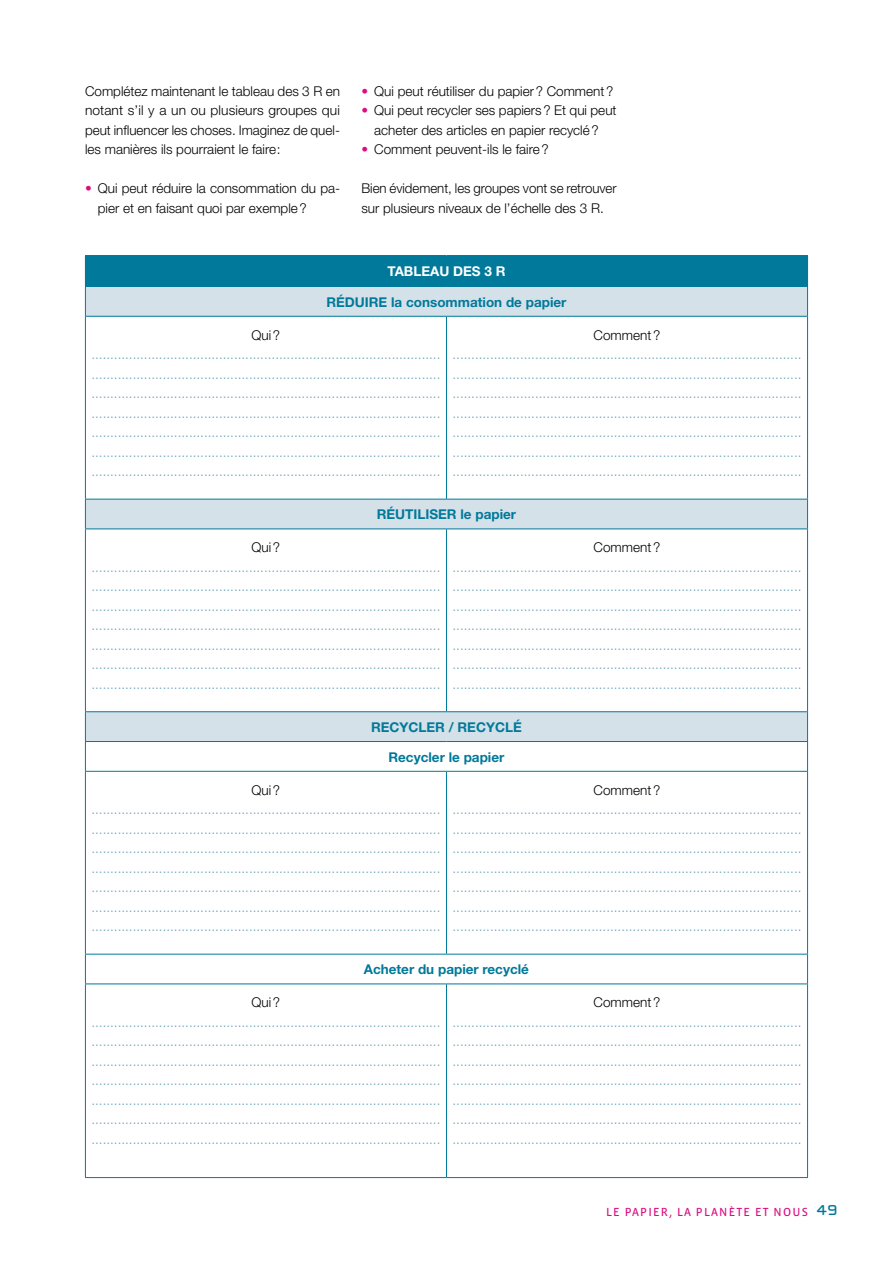
<style>
.page{position:relative;width:893px;height:1263px;background:#fff}
.page>*{position:absolute;margin:0;border:0;box-sizing:border-box;transform-origin:0 0}
.t1{font:300 13.5px/19.5px "Helvetica Neue";color:#6fa8be;text-align:justify}
.t2{font:300 13.5px/19.5px "Helvetica Neue";color:#000}
.t3{font:700 13.5px "Helvetica Neue";color:#00799a}
.t4{font:700 13.5px "Helvetica Neue";color:#fff}
.t5{font:12px "Vista Sans Reg";letter-spacing:.1em;color:#dc0d81}
.s1{color:#dc0d81}
.s2{font-family:"Cholla Unicase";font-size:21px;color:#00799a}
</style>
<div class="page">
<div style="left:85px;top:255px;width:722px;height:31px;background:#00799a"></div>
<svg style="left:86px;top:287px;width:721px;height:454px"></svg>
<hr style="left:446px;top:255px;width:362px;height:1px;background:#00799a">
<hr style="left:807px;top:256px;width:1px;height:30px;background:#00799a">
<hr style="left:85px;top:286px;width:361px;height:1px;background:#00799a">
<svg style="left:85px;top:287px;width:1px;height:29px"></svg>
<hr style="left:446px;top:286px;width:362px;height:1px;background:#00799a">
<svg style="left:807px;top:287px;width:1px;height:29px"></svg>
<hr style="left:85px;top:316px;width:361px;height:1px;background:#00799a">
<hr style="left:85px;top:317px;width:1px;height:182px;background:#00799a">
<hr style="left:446px;top:316px;width:362px;height:1px;background:#00799a">
<hr style="left:446px;top:317px;width:1px;height:182px;background:#00799a">
<hr style="left:807px;top:317px;width:1px;height:182px;background:#00799a">
<hr style="left:85px;top:499px;width:361px;height:1px;background:#00799a">
<svg style="left:85px;top:499px;width:1px;height:29px"></svg>
<hr style="left:446px;top:499px;width:362px;height:1px;background:#00799a">
<svg style="left:807px;top:499px;width:1px;height:29px"></svg>
<hr style="left:85px;top:528px;width:361px;height:1px;background:#00799a">
<hr style="left:85px;top:529px;width:1px;height:182px;background:#00799a">
<hr style="left:446px;top:528px;width:362px;height:1px;background:#00799a">
<hr style="left:446px;top:529px;width:1px;height:182px;background:#00799a">
<hr style="left:807px;top:529px;width:1px;height:182px;background:#00799a">
<hr style="left:85px;top:711px;width:361px;height:1px;background:#00799a">
<hr style="left:446px;top:711px;width:362px;height:1px;background:#00799a">
<hr style="left:85px;top:741px;width:361px;height:1px;background:#00799a">
<svg style="left:85px;top:712px;width:1px;height:59px"></svg>
<hr style="left:446px;top:741px;width:362px;height:1px;background:#00799a">
<svg style="left:807px;top:712px;width:1px;height:59px"></svg>
<hr style="left:85px;top:771px;width:361px;height:1px;background:#00799a">
<hr style="left:85px;top:772px;width:1px;height:182px;background:#00799a">
<hr style="left:446px;top:771px;width:362px;height:1px;background:#00799a">
<hr style="left:446px;top:772px;width:1px;height:182px;background:#00799a">
<hr style="left:807px;top:772px;width:1px;height:182px;background:#00799a">
<hr style="left:85px;top:954px;width:361px;height:1px;background:#00799a">
<svg style="left:85px;top:954px;width:1px;height:29px"></svg>
<hr style="left:446px;top:954px;width:362px;height:1px;background:#00799a">
<svg style="left:807px;top:954px;width:1px;height:29px"></svg>
<hr style="left:85px;top:983px;width:361px;height:1px;background:#00799a">
<hr style="left:85px;top:984px;width:1px;height:193px;background:#00799a">
<hr style="left:446px;top:983px;width:362px;height:1px;background:#00799a">
<hr style="left:446px;top:984px;width:1px;height:193px;background:#00799a">
<hr style="left:807px;top:984px;width:1px;height:193px;background:#00799a">
<hr style="left:85px;top:1177px;width:361px;height:1px;background:#00799a">
<hr style="left:446px;top:1177px;width:362px;height:1px;background:#00799a">
<p class="t2" style="left:85px;top:81px;width:257px;text-align:justify">Complétez maintenant le tableau des 3 R en notant s’il y a un ou plusieurs groupes qui peut influencer les choses. Imaginez de quel&shy;les manières ils pourraient le faire:</p>
<p class="t2" style="left:98px;top:178px;width:244px;text-indent:-13px"><span class="s1">•</span> Qui peut réduire la consommation du pa&shy;pier et en faisant quoi par exemple?</p>
<p class="t2" style="left:361px;top:81px;width:253px"><span class="s1">•</span> Qui peut réutiliser du papier? Comment?</p>
<p class="t2" style="left:361px;top:100px;width:257px;text-align:center"><span class="s1">•</span> Qui peut recycler ses papiers? Et qui peut acheter des articles en papier recyclé?</p>
<p class="t2" style="left:361px;top:139px;width:189px"><span class="s1">•</span> Comment peuvent-ils le faire?</p>
<p class="t2" style="left:361px;top:178px;width:257px">Bien évidement, les groupes vont se retrouver sur plusieurs niveaux de l’échelle des 3 R.</p>
<p class="t4" style="left:387px;top:263px;width:18px">tableau</p>
<p class="t4" style="left:453px;top:263px;width:54px">des 3R</p>
<p class="t3" style="left:326px;top:293px;width:28px">Réduire</p>
<p class="t3" style="left:391px;top:293px;width:177px">la consommation de papier</p>
<p class="t2" style="left:252px;top:325px;width:30px">Qui?</p>
<p class="t1" style="left:91px;top:344px;width:351px">............................................................................................. ............................................................................................. ............................................................................................. ............................................................................................. ............................................................................................. ............................................................................................. .............................................................................................</p>
<p class="t2" style="left:594px;top:325px;width:68px">Comment?</p>
<p class="t1" style="left:452px;top:344px;width:351px">............................................................................................. ............................................................................................. ............................................................................................. ............................................................................................. ............................................................................................. ............................................................................................. .............................................................................................</p>
<p class="t3" style="left:377px;top:506px;width:141px">Réutiliser le papier</p>
<p class="t2" style="left:252px;top:537px;width:30px">Qui?</p>
<p class="t1" style="left:91px;top:557px;width:351px">............................................................................................. ............................................................................................. ............................................................................................. ............................................................................................. ............................................................................................. ............................................................................................. .............................................................................................</p>
<p class="t2" style="left:594px;top:537px;width:68px">Comment?</p>
<p class="t1" style="left:452px;top:557px;width:351px">............................................................................................. ............................................................................................. ............................................................................................. ............................................................................................. ............................................................................................. ............................................................................................. .............................................................................................</p>
<p class="t3" style="left:371px;top:719px;width:48px">Recycler</p>
<p class="t3" style="left:449px;top:719px;width:75px">/ Recyclé</p>
<p class="t3" style="left:388px;top:748px;width:117px">Recycler le papier</p>
<p class="t2" style="left:252px;top:780px;width:30px">Qui?</p>
<p class="t1" style="left:91px;top:799px;width:351px">............................................................................................. ............................................................................................. ............................................................................................. ............................................................................................. ............................................................................................. ............................................................................................. .............................................................................................</p>
<p class="t2" style="left:594px;top:780px;width:68px">Comment?</p>
<p class="t1" style="left:452px;top:799px;width:351px">............................................................................................. ............................................................................................. ............................................................................................. ............................................................................................. ............................................................................................. ............................................................................................. .............................................................................................</p>
<p class="t3" style="left:364px;top:961px;width:167px">Acheter du papier recyclé</p>
<p class="t2" style="left:252px;top:992px;width:30px">Qui?</p>
<p class="t1" style="left:91px;top:1012px;width:351px">............................................................................................. ............................................................................................. ............................................................................................. ............................................................................................. ............................................................................................. ............................................................................................. .............................................................................................</p>
<p class="t2" style="left:594px;top:992px;width:68px">Comment?</p>
<p class="t1" style="left:452px;top:1012px;width:351px">............................................................................................. ............................................................................................. ............................................................................................. ............................................................................................. ............................................................................................. ............................................................................................. .............................................................................................</p>
<p class="t5" style="left:606px;top:1205px;width:222px">LE PAPIER, LA PLANÈTE ET NOUS <span class="s2">49</span></p>
</div>
